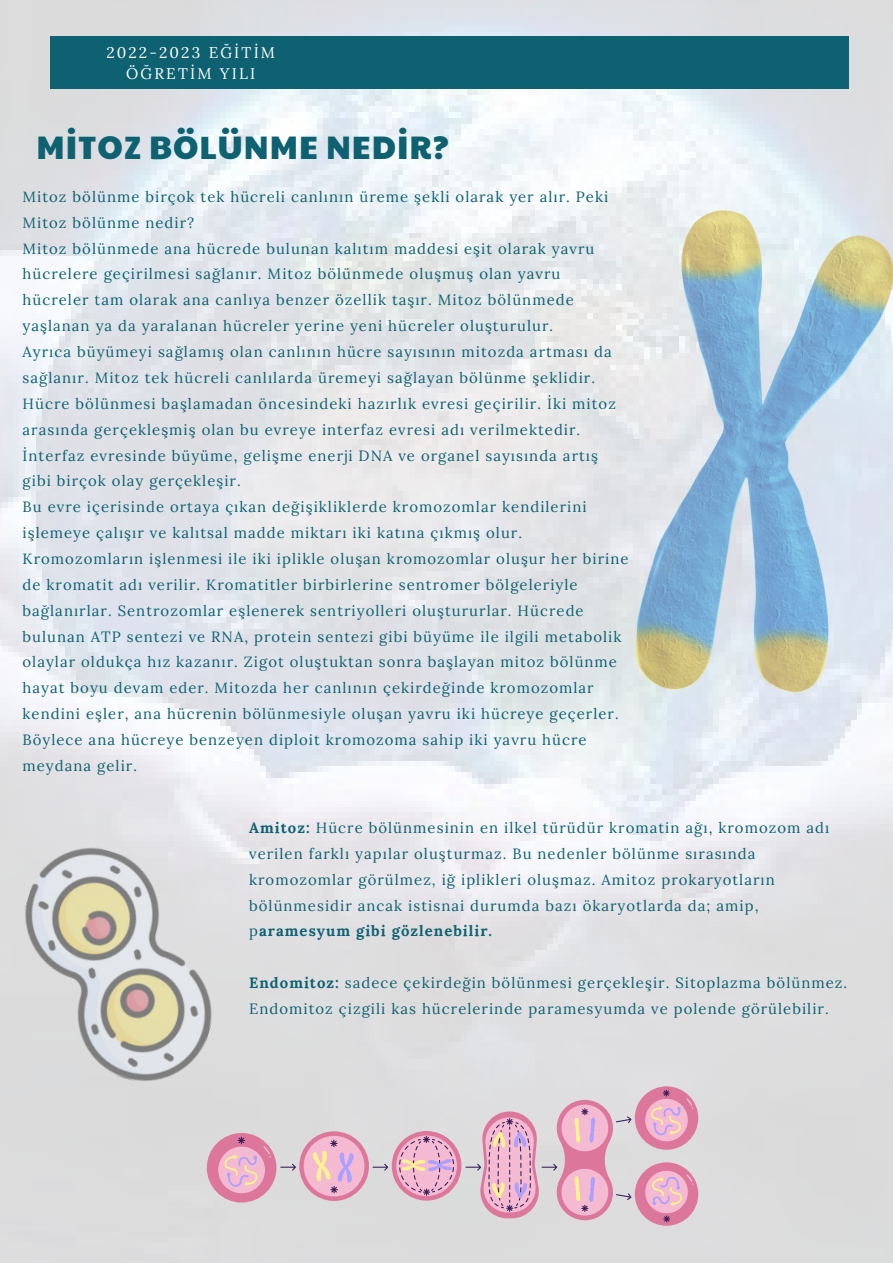
<style>
.page{position:relative;width:893px;height:1264px;background:#fff}
.page>*{position:absolute;margin:0;border:0;box-sizing:border-box;transform-origin:0 0}
.t1{font:31.8px "Paytone One";letter-spacing:.03em;color:#0e6171}
.t2{font:15.45px/20.9px "Lora";letter-spacing:.14em;color:#fff;text-align:center}
.t3{font:14.85px/25.8px "Lora";letter-spacing:.07em;color:#0e6171}
.s1{font-weight:700}
</style>
<div class="page">
<img style="left:0;top:0;width:892px;height:1262px">
<div style="left:50px;top:37px;width:798px;height:51px;background:#0e6171"></div>
<div style="left:207px;top:1132px;width:69px;height:70px;background:#dd769b;border-radius:50%"></div>
<svg style="left:218px;top:1136px;width:53px;height:57px"></svg>
<svg style="left:280px;top:1086px;width:418px;height:139px"></svg>
<img style="left:0;top:832px;width:251px;height:266px">
<img style="left:631px;top:210px;width:261px;height:482px">
<p class="t2" style="left:106px;top:42px;width:170px">2022-2023 EĞİTİM<br>ÖĞRETİM YILI</p>
<p class="t1" style="left:37px;top:124px;width:414px">MİTOZ BÖLÜNME NEDİR?</p>
<p class="t3" style="left:23px;top:183px;width:587px">Mitoz bölünme birçok tek hücreli canlının üreme şekli olarak yer alır. Peki<br>Mitoz bölünme nedir?</p>
<p class="t3" style="left:23px;top:235px;width:573px">Mitoz bölünmede ana hücrede bulunan kalıtım maddesi eşit olarak yavru hücrelere geçirilmesi sağlanır. Mitoz bölünmede oluşmuş olan yavru hücreler tam olarak ana canlıya benzer özellik taşır. Mitoz bölünmede yaşlanan ya da yaralanan hücreler yerine yeni hücreler oluşturulur.</p>
<p class="t3" style="left:23px;top:339px;width:595px">Ayrıca büyümeyi sağlamış olan canlının hücre sayısının mitozda artması da sağlanır. Mitoz tek hücreli canlılarda üremeyi sağlayan bölünme şeklidir.<br>Hücre bölünmesi başlamadan öncesindeki hazırlık evresi geçirilir. İki mitoz arasında gerçekleşmiş olan bu evreye interfaz evresi adı verilmektedir.</p>
<p class="t3" style="left:23px;top:442px;width:577px">İnterfaz evresinde büyüme, gelişme enerji DNA ve organel sayısında artış gibi birçok olay gerçekleşir.</p>
<p class="t3" style="left:23px;top:494px;width:607px">Bu evre içerisinde ortaya çıkan değişikliklerde kromozomlar kendilerini işlemeye çalışır ve kalıtsal madde miktarı iki katına çıkmış olur.<br>Kromozomların işlenmesi ile iki iplikle oluşan kromozomlar oluşur her birine de kromatit adı verilir. Kromatitler birbirlerine sentromer bölgeleriyle bağlanırlar. Sentrozomlar eşlenerek sentriyolleri oluştururlar. Hücrede bulunan ATP sentezi ve RNA, protein sentezi gibi büyüme ile ilgili metabolik olaylar oldukça hız kazanır. Zigot oluştuktan sonra başlayan mitoz bölünme hayat boyu devam eder. Mitozda her canlının çekirdeğinde kromozomlar kendini eşler, ana hücrenin bölünmesiyle oluşan yavru iki hücreye geçerler.<br>Böylece ana hücreye benzeyen diploit kromozoma sahip iki yavru hücre meydana gelir.</p>
<p class="t3" style="left:249px;top:814px;width:581px"><span class="s1">Amitoz:</span> Hücre bölünmesinin en ilkel türüdür kromatin ağı, kromozom adı verilen farklı yapılar oluşturmaz. Bu nedenler bölünme sırasında kromozomlar görülmez, iğ iplikleri oluşmaz. Amitoz prokaryotların bölünmesidir ancak istisnai durumda bazı ökaryotlarda da; amip, p<span class="s1">aramesyum gibi gözlenebilir.</span></p>
<p class="t3" style="left:249px;top:969px;width:599px"><span class="s1">Endomitoz:</span> sadece çekirdeğin bölünmesi gerçekleşir. Sitoplazma bölünmez.<br>Endomitoz çizgili kas hücrelerinde paramesyumda ve polende görülebilir.</p>
</div>
